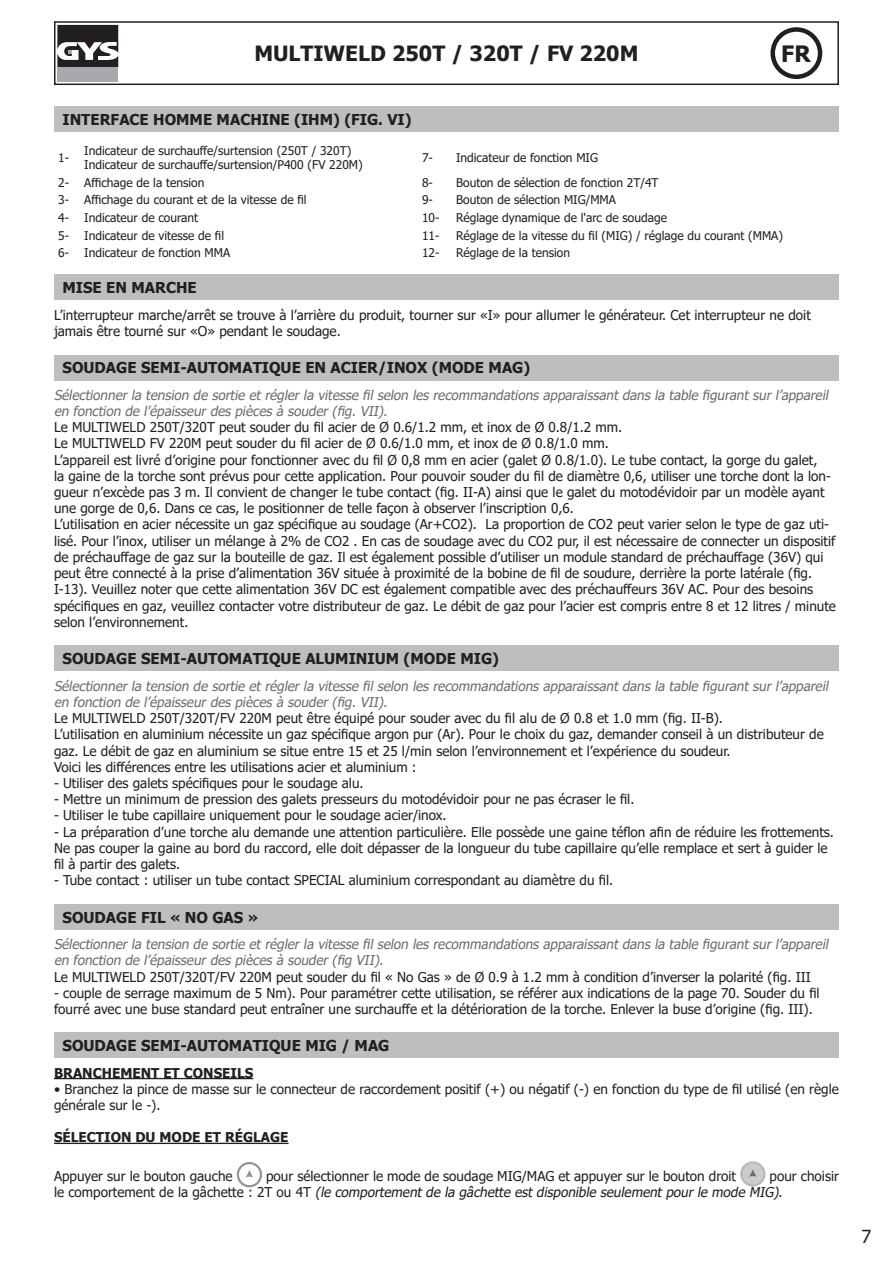
<style>
.page{position:relative;width:893px;height:1263px;background:#fff}
.page>*{position:absolute;margin:0;border:0;box-sizing:border-box;transform-origin:0 0}
.t1{font:700 22.5px "Tahoma";color:#231f20}
.t2{font:700 21px "Tahoma";color:#231f20}
.t3{font:18px "Tahoma";color:#231f20}
.t4{font:700 15px "Tahoma";color:#231f20}
.t5{font:13.5px/16.2px "Tahoma";color:#231f20}
.t6{font:italic 13.5px/16.2px "Tahoma";color:#6c6d70}
.t7{font:italic 13.5px/16.2px "Tahoma";color:#231f20}
.t8{font:700 13.5px "Tahoma";color:#231f20}
.t9{font:12px "Tahoma";color:#231f20}
.s1{font-style:normal}
</style>
<div class="page">
<div style="left:57px;top:67px;width:61px;height:14px;background:#a8a9ad"></div>
<svg style="left:57px;top:25px;width:61px;height:42px"></svg>
<div style="left:54px;top:21px;width:785px;height:64px;border:2px solid #231f20"></div>
<div style="left:770px;top:27px;width:52px;height:52px;border:4px solid #231f20;border-radius:50%"></div>
<hr style="left:54px;top:1078px;width:199px;height:1px;background:#231f20">
<hr style="left:54px;top:1143px;width:235px;height:1px;background:#231f20">
<div style="left:54px;top:106px;width:784px;height:26px;background:#bebebe"></div>
<div style="left:54px;top:275px;width:784px;height:25px;background:#bebebe"></div>
<div style="left:54px;top:355px;width:784px;height:25px;background:#bebebe"></div>
<div style="left:54px;top:646px;width:784px;height:25px;background:#bebebe"></div>
<div style="left:54px;top:904px;width:784px;height:25px;background:#bebebe"></div>
<div style="left:54px;top:1032px;width:784px;height:26px;background:#bebebe"></div>
<svg style="left:237px;top:1162px;width:25px;height:25px"></svg>
<svg style="left:740px;top:1161px;width:25px;height:25px"></svg>
<p class="t2" style="left:254px;top:39px;width:386px">MULTIWELD 250T / 320T / FV 220M</p>
<p class="t1" style="left:781px;top:38px;width:31px">FR</p>
<p class="t4" style="left:63px;top:109px;width:351px">INTERFACE HOMME MACHINE (IHM) (FIG. VI)</p>
<p class="t9" style="left:58px;top:149px;width:12px">1-</p>
<p class="t9" style="left:84px;top:142px;width:269px">Indicateur de surchauffe/surtension (250T / 320T)</p>
<p class="t9" style="left:84px;top:157px;width:280px">Indicateur de surchauffe/surtension/P400 (FV 220M)</p>
<p class="t9" style="left:422px;top:149px;width:12px">7-</p>
<p class="t9" style="left:456px;top:149px;width:144px">Indicateur de fonction MIG</p>
<p class="t9" style="left:58px;top:174px;width:12px">2-</p>
<p class="t9" style="left:84px;top:174px;width:122px">Affichage de la tension</p>
<p class="t9" style="left:422px;top:174px;width:12px">8-</p>
<p class="t9" style="left:456px;top:174px;width:204px">Bouton de sélection de fonction 2T/4T</p>
<p class="t9" style="left:58px;top:192px;width:12px">3-</p>
<p class="t9" style="left:84px;top:192px;width:224px">Affichage du courant et de la vitesse de fil</p>
<p class="t9" style="left:422px;top:192px;width:12px">9-</p>
<p class="t9" style="left:456px;top:192px;width:162px">Bouton de sélection MIG/MMA</p>
<p class="t9" style="left:58px;top:210px;width:12px">4-</p>
<p class="t9" style="left:84px;top:210px;width:115px">Indicateur de courant</p>
<p class="t9" style="left:422px;top:210px;width:19px">10-</p>
<p class="t9" style="left:456px;top:210px;width:212px">Réglage dynamique de l'arc de soudage</p>
<p class="t9" style="left:58px;top:227px;width:12px">5-</p>
<p class="t9" style="left:84px;top:227px;width:141px">Indicateur de vitesse de fil</p>
<p class="t9" style="left:422px;top:227px;width:19px">11-</p>
<p class="t9" style="left:456px;top:227px;width:329px">Réglage de la vitesse du fil (MIG) / réglage du courant (MMA)</p>
<p class="t9" style="left:58px;top:245px;width:12px">6-</p>
<p class="t9" style="left:84px;top:245px;width:147px">Indicateur de fonction MMA</p>
<p class="t9" style="left:422px;top:245px;width:19px">12-</p>
<p class="t9" style="left:456px;top:245px;width:115px">Réglage de la tension</p>
<p class="t4" style="left:63px;top:277px;width:136px">MISE EN MARCHE</p>
<p class="t5" style="left:54px;top:307px;width:758px">L’interrupteur marche/arrêt se trouve à l’arrière du produit, tourner sur «I» pour allumer le générateur. Cet interrupteur ne doit</p>
<p class="t5" style="left:54px;top:324px;width:288px">jamais être tourné sur «O» pendant le soudage.</p>
<p class="t4" style="left:63px;top:357px;width:469px">SOUDAGE SEMI-AUTOMATIQUE EN ACIER/INOX (MODE MAG)</p>
<p class="t6" style="left:54px;top:388px;width:779px">Sélectionnerla tension de sortie etréglerla vitesse filselon lesrecommandationsapparaissantdansla table figurantsurl’appareil en fonction de l’épaisseurdespiècesà souder(fig.VII).</p>
<p class="t5" style="left:54px;top:420px;width:570px">Le MULTIWELD 250T/320T peut souder du fil acier de Ø 0.6/1.2 mm, et inox de Ø 0.8/1.2 mm.</p>
<p class="t5" style="left:54px;top:436px;width:556px">Le MULTIWELD FV 220M peut souder du fil acier de Ø 0.6/1.0 mm, et inox de Ø 0.8/1.0 mm.</p>
<p class="t5" style="left:54px;top:452px;width:765px">L’appareil est livré d’origine pour fonctionner avec du fil Ø 0,8 mm en acier (galet Ø 0.8/1.0). Le tube contact, la gorge du galet,</p>
<p class="t5" style="left:54px;top:469px;width:783px">la gaine de la torche sont prévus pour cette application. Pour pouvoir souder du fil de diamètre 0,6, utiliser une torche dont la lon&shy;gueur n’excède pas 3 m. Il convient de changer le tube contact (fig. II-A) ainsi que le galet du motodévidoir par un modèle ayant une gorge de 0,6. Dans ce cas, le positionner de telle façon à observer l’inscription 0,6.<br>L’utilisation en acier nécessite un gaz spécifique au soudage (Ar+CO2). La proportion de CO2 peut varier selon le type de gaz uti&shy;lisé. Pour l’inox, utiliser un mélange à 2% de CO2 . En cas de soudage avec du CO2 pur, il est nécessaire de connecter un dispositif de préchauffage de gaz sur la bouteille de gaz. Il est également possible d’utiliser un module standard de préchauffage (36V) qui peut être connecté à la prise d’alimentation 36V située à proximité de la bobine de fil de soudure, derrière la porte latérale (fig.<br>I-13). Veuillez noter que cette alimentation 36V DC est également compatible avec des préchauffeurs 36V AC. Pour des besoins spécifiques en gaz, veuillez contacter votre distributeur de gaz. Le débit de gaz pour l’acier est compris entre 8 et 12 litres / minute selon l’environnement.</p>
<p class="t4" style="left:63px;top:648px;width:438px">SOUDAGE SEMI-AUTOMATIQUE ALUMINIUM (MODE MIG)</p>
<p class="t6" style="left:54px;top:678px;width:779px">Sélectionnerla tension de sortie etréglerla vitesse filselon lesrecommandationsapparaissantdansla table figurantsurl’appareil en fonction de l’épaisseurdespiècesà souder(fig.VII).</p>
<p class="t5" style="left:54px;top:711px;width:670px">Le MULTIWELD 250T/320T/FV 220M peut être équipé pour souder avec du fil alu de Ø 0.8 et 1.0 mm (fig. II-B).</p>
<p class="t5" style="left:54px;top:727px;width:771px">L’utilisation en aluminium nécessite un gaz spécifique argon pur (Ar). Pour le choix du gaz, demander conseil à un distributeur de gaz. Le débit de gaz en aluminium se situe entre 15 et 25 l/min selon l’environnement et l’expérience du soudeur.<br>Voici les différences entre les utilisations acier et aluminium :</p>
<p class="t5" style="left:54px;top:776px;width:311px">- Utiliser des galets spécifiques pour le soudage alu.</p>
<p class="t5" style="left:54px;top:792px;width:582px">- Mettre un minimum de pression des galets presseurs du motodévidoir pour ne pas écraser le fil.</p>
<p class="t5" style="left:54px;top:808px;width:394px">- Utiliser le tube capillaire uniquement pour le soudage acier/inox.</p>
<p class="t5" style="left:54px;top:824px;width:781px">- La préparation d’une torche alu demande une attention particulière. Elle possède une gaine téflon afin de réduire les frottements.<br>Ne pas couper la gaine au bord du raccord, elle doit dépasser de la longueur du tube capillaire qu’elle remplace et sert à guider le fil à partir des galets.</p>
<p class="t5" style="left:54px;top:873px;width:561px">- Tube contact : utiliser un tube contact SPECIAL aluminium correspondant au diamètre du fil.</p>
<p class="t4" style="left:63px;top:906px;width:197px">SOUDAGE FIL « NO GAS »</p>
<p class="t6" style="left:54px;top:937px;width:779px">Sélectionnerla tension de sortie etréglerla vitesse filselon lesrecommandationsapparaissantdansla table figurantsurl’appareil en fonction de l’épaisseurdespiècesà souder(fig VII).</p>
<p class="t5" style="left:54px;top:969px;width:758px">Le MULTIWELD 250T/320T/FV 220M peut souder du fil « No Gas » de Ø 0.9 à 1.2 mm à condition d’inverser la polarité (fig. III</p>
<p class="t5" style="left:54px;top:985px;width:767px">- couple de serrage maximum de 5 Nm). Pour paramétrer cette utilisation, se référer aux indications de la page 70. Souder du fil fourré avec une buse standard peut entraîner une surchauffe et la détérioration de la torche. Enlever la buse d’origine (fig. III).</p>
<p class="t4" style="left:63px;top:1035px;width:328px">SOUDAGE SEMI-AUTOMATIQUE MIG / MAG</p>
<p class="t8" style="left:54px;top:1063px;width:201px">BRANCHEMENT ET CONSEILS</p>
<p class="t5" style="left:54px;top:1081px;width:786px">• Branchez la pince de masse sur le connecteur de raccordement positif (+) ou négatif (-) en fonction du type de fil utilisé (en règle générale sur le -).</p>
<p class="t8" style="left:54px;top:1128px;width:236px">SÉLECTION DU MODE ET RÉGLAGE</p>
<p class="t5" style="left:54px;top:1168px;width:180px">Appuyer sur le bouton gauche</p>
<p class="t5" style="left:266px;top:1168px;width:471px">pour sélectionner le mode de soudage MIG/MAG et appuyer sur le bouton droit</p>
<p class="t7" style="left:54px;top:1168px;width:786px;text-indent:716px"><span class="s1">pour choisir l e c o m p o rt e m e n t d e l a g â c h e tt e : 2 T o u 4 T</span> (le comportementde la gâchette estdisponible seulementpourle mode MIG)<span class="s1">.</span></p>
<p class="t3" style="left:861px;top:1224px;width:11px">7</p>
</div>
